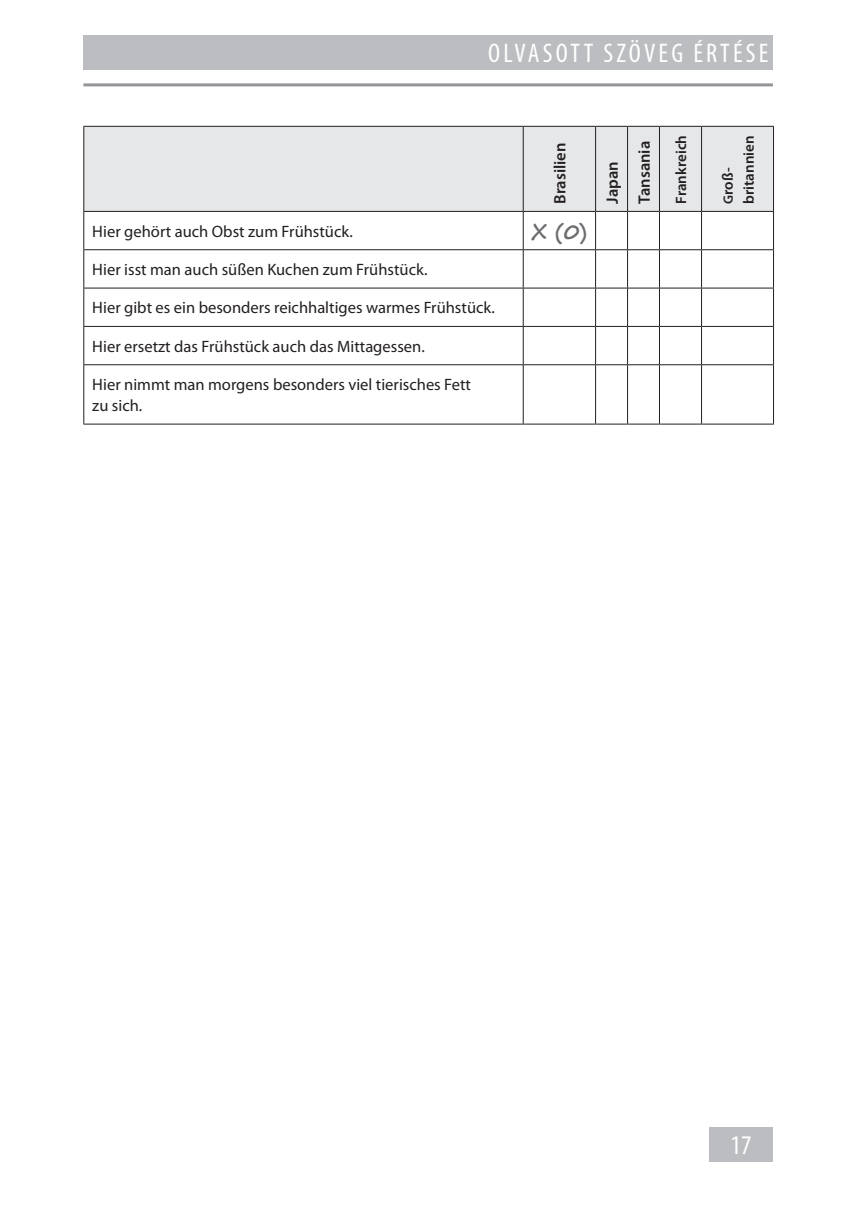
<style>
.page{position:relative;width:857px;height:1213px;background:#fff}
.page>*{position:absolute;margin:0;border:0;box-sizing:border-box;transform-origin:0 0}
.t1{font:condensed 27px "Myriad Pro";letter-spacing:.12em;color:#fff}
.t2{font:700 21px "Segoe Print";color:#6c6d70}
.t3{font:16.5px/21px "Myriad Pro";color:#231f20}
.t4{font:600 16.5px/32px "Myriad Pro";color:#231f20}
.t5{font:600 15px/21px "Myriad Pro";color:#231f20}
.s1{font-size:13.5px}
</style>
<div class="page">
<div style="left:83px;top:36px;width:689px;height:34px;background:#bcbdc0"></div>
<hr style="left:83px;top:83px;width:689px;height:3px;background:#939598">
<div style="left:708px;top:1127px;width:64px;height:34px;background:#bcbdc0"></div>
<div style="left:84px;top:127px;width:688px;height:84px;background:#e6e7e9"></div>
<hr style="left:522px;top:127px;width:1px;height:84px;background:#231f20">
<hr style="left:595px;top:127px;width:1px;height:84px;background:#231f20">
<hr style="left:627px;top:127px;width:1px;height:84px;background:#231f20">
<hr style="left:658px;top:127px;width:1px;height:84px;background:#231f20">
<hr style="left:700px;top:127px;width:1px;height:84px;background:#231f20">
<hr style="left:627px;top:212px;width:1px;height:37px;background:#231f20">
<hr style="left:658px;top:212px;width:1px;height:37px;background:#231f20">
<hr style="left:700px;top:212px;width:1px;height:37px;background:#231f20">
<hr style="left:83px;top:249px;width:440px;height:1px;background:#231f20">
<hr style="left:595px;top:249px;width:32px;height:1px;background:#231f20">
<hr style="left:595px;top:250px;width:1px;height:38px;background:#231f20">
<hr style="left:627px;top:249px;width:32px;height:1px;background:#231f20">
<hr style="left:627px;top:250px;width:1px;height:38px;background:#231f20">
<hr style="left:659px;top:249px;width:42px;height:1px;background:#231f20">
<hr style="left:658px;top:250px;width:1px;height:38px;background:#231f20">
<hr style="left:701px;top:249px;width:72px;height:1px;background:#231f20">
<hr style="left:700px;top:250px;width:1px;height:38px;background:#231f20">
<hr style="left:83px;top:288px;width:440px;height:1px;background:#231f20">
<hr style="left:523px;top:288px;width:72px;height:1px;background:#231f20">
<hr style="left:595px;top:288px;width:32px;height:1px;background:#231f20">
<hr style="left:595px;top:288px;width:1px;height:38px;background:#231f20">
<hr style="left:627px;top:288px;width:32px;height:1px;background:#231f20">
<hr style="left:627px;top:288px;width:1px;height:38px;background:#231f20">
<hr style="left:659px;top:288px;width:42px;height:1px;background:#231f20">
<hr style="left:658px;top:288px;width:1px;height:38px;background:#231f20">
<hr style="left:701px;top:288px;width:72px;height:1px;background:#231f20">
<hr style="left:700px;top:288px;width:1px;height:38px;background:#231f20">
<hr style="left:83px;top:326px;width:440px;height:1px;background:#231f20">
<hr style="left:523px;top:326px;width:72px;height:1px;background:#231f20">
<hr style="left:595px;top:326px;width:32px;height:1px;background:#231f20">
<hr style="left:595px;top:327px;width:1px;height:37px;background:#231f20">
<hr style="left:627px;top:326px;width:32px;height:1px;background:#231f20">
<hr style="left:627px;top:327px;width:1px;height:37px;background:#231f20">
<hr style="left:659px;top:326px;width:42px;height:1px;background:#231f20">
<hr style="left:658px;top:327px;width:1px;height:37px;background:#231f20">
<hr style="left:701px;top:326px;width:72px;height:1px;background:#231f20">
<hr style="left:700px;top:327px;width:1px;height:37px;background:#231f20">
<hr style="left:83px;top:364px;width:440px;height:1px;background:#231f20">
<hr style="left:523px;top:364px;width:72px;height:1px;background:#231f20">
<hr style="left:595px;top:364px;width:32px;height:1px;background:#231f20">
<hr style="left:595px;top:365px;width:1px;height:58px;background:#231f20">
<hr style="left:627px;top:364px;width:32px;height:1px;background:#231f20">
<hr style="left:627px;top:365px;width:1px;height:58px;background:#231f20">
<hr style="left:659px;top:364px;width:42px;height:1px;background:#231f20">
<hr style="left:658px;top:365px;width:1px;height:58px;background:#231f20">
<hr style="left:701px;top:364px;width:72px;height:1px;background:#231f20">
<hr style="left:700px;top:365px;width:1px;height:58px;background:#231f20">
<hr style="left:83px;top:126px;width:440px;height:1px;background:#231f20">
<hr style="left:83px;top:127px;width:1px;height:84px;background:#231f20">
<hr style="left:523px;top:126px;width:72px;height:1px;background:#231f20">
<hr style="left:595px;top:126px;width:32px;height:1px;background:#231f20">
<hr style="left:627px;top:126px;width:32px;height:1px;background:#231f20">
<hr style="left:659px;top:126px;width:42px;height:1px;background:#231f20">
<hr style="left:701px;top:126px;width:72px;height:1px;background:#231f20">
<hr style="left:772px;top:127px;width:1px;height:84px;background:#231f20">
<hr style="left:595px;top:211px;width:32px;height:1px;background:#231f20">
<hr style="left:627px;top:211px;width:32px;height:1px;background:#231f20">
<hr style="left:659px;top:211px;width:42px;height:1px;background:#231f20">
<hr style="left:701px;top:211px;width:72px;height:1px;background:#231f20">
<hr style="left:772px;top:212px;width:1px;height:37px;background:#231f20">
<hr style="left:772px;top:250px;width:1px;height:38px;background:#231f20">
<hr style="left:772px;top:288px;width:1px;height:38px;background:#231f20">
<hr style="left:772px;top:327px;width:1px;height:37px;background:#231f20">
<hr style="left:772px;top:365px;width:1px;height:58px;background:#231f20">
<hr style="left:523px;top:423px;width:72px;height:1px;background:#231f20">
<hr style="left:595px;top:423px;width:32px;height:1px;background:#231f20">
<hr style="left:627px;top:423px;width:32px;height:1px;background:#231f20">
<hr style="left:659px;top:423px;width:42px;height:1px;background:#231f20">
<hr style="left:701px;top:423px;width:72px;height:1px;background:#231f20">
<hr style="left:523px;top:211px;width:72px;height:1px;background:#231f20">
<hr style="left:595px;top:212px;width:1px;height:37px;background:#231f20">
<hr style="left:523px;top:249px;width:72px;height:1px;background:#231f20">
<hr style="left:83px;top:211px;width:440px;height:1px;background:#231f20">
<hr style="left:83px;top:212px;width:1px;height:37px;background:#231f20">
<hr style="left:522px;top:212px;width:1px;height:37px;background:#231f20">
<hr style="left:83px;top:250px;width:1px;height:38px;background:#231f20">
<hr style="left:522px;top:250px;width:1px;height:38px;background:#231f20">
<hr style="left:83px;top:288px;width:1px;height:38px;background:#231f20">
<hr style="left:522px;top:288px;width:1px;height:38px;background:#231f20">
<hr style="left:83px;top:327px;width:1px;height:37px;background:#231f20">
<hr style="left:522px;top:327px;width:1px;height:37px;background:#231f20">
<hr style="left:83px;top:365px;width:1px;height:58px;background:#231f20">
<hr style="left:522px;top:365px;width:1px;height:58px;background:#231f20">
<hr style="left:83px;top:423px;width:440px;height:1px;background:#231f20">
<h1 class="t1" style="left:488px;top:38px;width:281px">OLVASOTT SZÖVEG ÉRTÉSE</h1>
<p class="t4" style="left:544px;top:204px;width:63px;rotate:-90deg">Brasilien</p>
<p class="t4" style="left:596px;top:204px;width:64px;rotate:-90deg">Japan<br>Tansania</p>
<p class="t5" style="left:670px;top:204px;width:70px;rotate:-90deg">Frankreich</p>
<p class="t5" style="left:717px;top:204px;width:70px;rotate:-90deg"><span class="s1">G</span>roß&shy;britannien</p>
<p class="t3" style="left:92px;top:221px;width:262px">Hier gehört auch Obst zum Frühstück.</p>
<p class="t2" style="left:531px;top:212px;width:57px">X (0)</p>
<p class="t3" style="left:92px;top:259px;width:336px">Hier isst man auch süßen Kuchen zum Frühstück.</p>
<p class="t3" style="left:92px;top:297px;width:404px">Hier gibt es ein besonders reichhaltiges warmes Frühstück.</p>
<p class="t3" style="left:92px;top:336px;width:334px">Hier ersetzt das Frühstück auch das Mittagessen.</p>
<p class="t3" style="left:92px;top:374px;width:380px">Hier nimmt man morgens besonders viel tierisches Fett zu sich.</p>
<h1 class="t1" style="left:730px;top:1130px;width:22px">17</h1>
</div>
